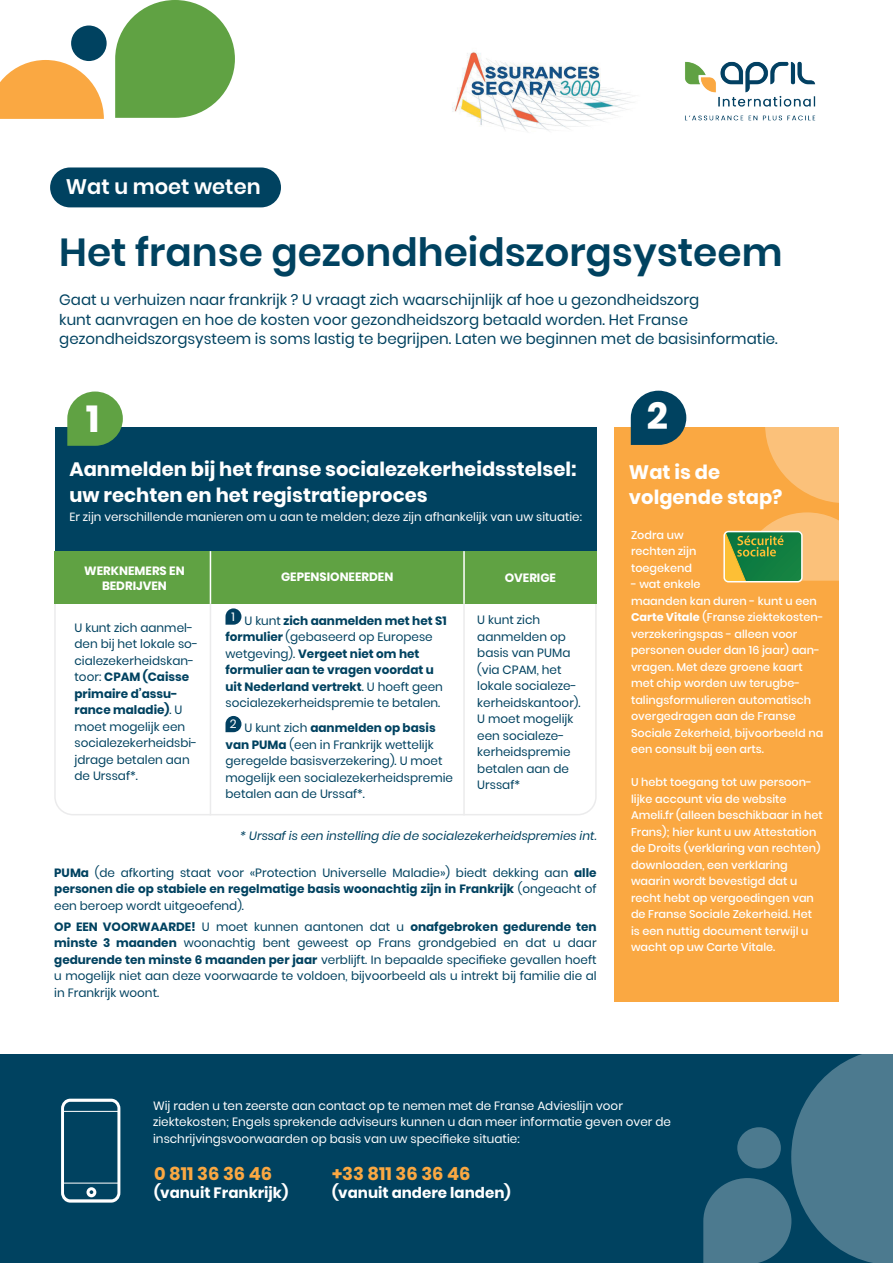
<style>
.page{position:relative;width:893px;height:1263px;background:#fff}
.page>*{position:absolute;margin:0;border:0;box-sizing:border-box;transform-origin:0 0}
.t1{font:600 39px "Poppins";color:#004260}
.t2{font:700 37.5px "Poppins";color:#fff}
.t3{font:600 21px "Poppins";color:#fff}
.t4{font:700 19.5px/25.5px "Poppins";color:#fff}
.t5{font:700 18px "Poppins";color:#faa842}
.t6{font:15px/19.5px "Poppins";color:#004260}
.t7{font:700 15px "Poppins";color:#fff}
.t8{font:12px/16.5px "Poppins";color:#004260}
.t9{font:12px/16.5px "Poppins";color:#fff}
.t10{font:700 12px/16.5px "Poppins";color:#004260}
.t11{font:italic 12px "Poppins";color:#004260}
.t12{font:700 12px "Poppins";color:#fff}
.t13{font:11.85px "Poppins";color:#fff}
.t14{font:500 11.25px/16.5px "Poppins";color:#fff}
.s1{font-weight:700}
.s2{font-weight:400}
</style>
<div class="page">
<div style="left:615px;top:427px;width:224px;height:574px;background:#faa842"></div>
<div style="left:0;top:1054px;width:893px;height:209px;background:#004260"></div>
<div style="left:55px;top:427px;width:542px;height:136px;background:#004260"></div>
<div style="left:54px;top:588px;width:543px;height:227px;border:2px solid #ebebec;border-radius:18px"></div>
<div style="left:54px;top:551px;width:543px;height:53px;background:#60a243"></div>
<div style="left:225px;top:608px;width:16px;height:17px;background:#024061;border-radius:8px"></div>
<div style="left:225px;top:716px;width:16px;height:16px;background:#024061;border-radius:8px"></div>
<img style="left:685px;top:61px;width:131px;height:60px">
<div style="left:50px;top:167px;width:231px;height:40px;background:#004260;border-radius:20px"></div>
<svg style="left:115px;top:0;width:120px;height:118px"></svg>
<svg style="left:0;top:60px;width:104px;height:59px"></svg>
<svg style="left:67px;top:391px;width:56px;height:55px"></svg>
<svg style="left:631px;top:391px;width:55px;height:54px;background:#265a6e"></svg>
<svg style="left:61px;top:1099px;width:59px;height:103px"></svg>
<img style="left:452px;top:52px;width:182px;height:80px">
<svg style="left:703px;top:1054px;width:190px;height:209px"></svg>
<div style="left:71px;top:26px;width:36px;height:35px;background:#004260;border-radius:50%"></div>
<hr style="left:210px;top:551px;width:1px;height:53px;background:#fff">
<hr style="left:210px;top:604px;width:1px;height:211px;background:#ebebec">
<hr style="left:463px;top:551px;width:2px;height:53px;background:#fff">
<hr style="left:463px;top:604px;width:2px;height:211px;background:#ebebec">
<svg style="left:765px;top:427px;width:74px;height:76px"></svg>
<svg style="left:726px;top:512px;width:113px;height:69px;background:#a7a556"></svg>
<div style="left:723px;top:531px;width:80px;height:51px;border:2px solid #fff;border-radius:4px"></div>
<h3 class="t3" style="left:66px;top:174px;width:196px">Wat u moet weten</h3>
<h1 class="t1" style="left:59px;top:230px;width:725px">Het franse gezondheidszorgsysteem</h1>
<p class="t6" style="left:59px;top:290px;width:720px">Gaat u verhuizen naar frankrijk ? U vraagt zich waarschijnlijk af hoe u gezondheidszorg<br>kunt aanvragen en hoe de kosten voor gezondheidszorg betaald worden. Het Franse gezondheidszorgsysteem is soms lastig te begrijpen. Laten we beginnen met de basisinformatie.</p>
<h2 class="t2" style="left:86px;top:397px;width:15px">1</h2>
<h2 class="t2" style="left:647px;top:394px;width:23px">2</h2>
<h3 class="t4" style="left:69px;top:457px;width:509px">Aanmelden bij het franse socialezekerheidsstelsel: uw rechten en het registratieproces</h3>
<p class="t13" style="left:69px;top:510px;width:514px">Er zijn verschillende manieren om u aan te melden; deze zijn afhankelijk van uw situatie:</p>
<p class="t12" style="left:84px;top:564px;width:102px">WERKNEMERS EN</p>
<p class="t12" style="left:102px;top:579px;width:66px">BEDRIJVEN</p>
<p class="t8" style="left:74px;top:619px;width:125px">U kunt zich aanmel&shy;den bij het lokale so&shy;cialezekerheidskan&shy;toor: <span class="s1">CPAM (Caisse primaire d’assu&shy;rance maladie)</span>. U moet mogelijk een socialezekerheidsbi&shy;jdrage betalen aan de Urssaf*.</p>
<p class="t12" style="left:281px;top:570px;width:114px">GEPENSIONEERDEN</p>
<p class="t12" style="left:505px;top:570px;width:53px">OVERIGE</p>
<p class="t9" style="left:231px;top:608px;width:5px">1</p>
<p class="t10" style="left:225px;top:612px;width:223px;text-indent:19px"><span class="s2">U kunt</span> zich aanmelden met het S1 formulier <span class="s2">(gebaseerd op Europese wetgeving).</span> Vergeet niet om het formulier aan te vragen voordat u uit Nederland vertrekt<span class="s2">. U hoeft geen socialezekerheidspremie te betalen.</span></p>
<p class="t8" style="left:225px;top:720px;width:229px;text-indent:19px">U kunt zich <span class="s1">aanmelden op basis van PUMa</span> (een in Frankrijk wettelijk geregelde basisverzekering). U moet mogelijk een socialezekerheidspremie betalen aan de Urssaf*.</p>
<p class="t9" style="left:230px;top:716px;width:8px">2</p>
<p class="t8" style="left:477px;top:612px;width:105px">U kunt zich aanmelden op basis van PUMa (via CPAM, het lokale socialeze&shy;kerheidskantoor).<br>U moet mogelijk een socialeze&shy;kerheidspremie betalen aan de<br>Urssaf*</p>
<p class="t11" style="left:240px;top:828px;width:358px">* Urssaf is een instelling die de socialezekerheidspremies int.</p>
<p class="t8" style="left:54px;top:864px;width:544px;text-align:justify"><span class="s1">PUMa</span> (de afkorting staat voor «Protection Universelle Maladie») biedt dekking aan <span class="s1">alle personen die op stabiele en regelmatige basis woonachtig zijn in Frankrijk</span> (ongeacht of een beroep wordt uitgeoefend).</p>
<p class="t8" style="left:54px;top:918px;width:544px;text-align:justify"><span class="s1">OP EEN VOORWAARDE!</span> U moet kunnen aantonen dat u <span class="s1">onafgebroken gedurende ten minste 3 maanden</span> woonachtig bent geweest op Frans grondgebied en dat u daar <span class="s1">gedurende ten minste 6 maanden per jaar</span> verblijft. In bepaalde specifieke gevallen hoeft u mogelijk niet aan deze voorwaarde te voldoen, bijvoorbeeld als u intrekt bij familie die al in Frankrijk woont.</p>
<h3 class="t4" style="left:629px;top:459px;width:155px">Wat is de volgende stap?</h3>
<p class="t14" style="left:631px;top:526px;width:67px">Zodra uw rechten zijn toegekend</p>
<p class="t14" style="left:631px;top:576px;width:194px">- wat enkele<br>maanden kan duren - kunt u een<br><span class="s1">Carte Vitale</span> (Franse ziektekosten&shy;verzekeringspas - alleen voor personen ouder dan 16 jaar) aan&shy;vragen. Met deze groene kaart met chip worden uw terugbe&shy;talingsformulieren automatisch overgedragen aan de Franse<br>Sociale Zekerheid, bijvoorbeeld na een consult bij een arts.</p>
<p class="t14" style="left:631px;top:774px;width:193px">U hebt toegang tot uw persoon&shy;lijke account via de website<br>Ameli.fr (alleen beschikbaar in het<br>Frans); hier kunt u uw Attestation de Droits (verklaring van rechten) downloaden, een verklaring waarin wordt bevestigd dat u recht hebt op vergoedingen van de Franse Sociale Zekerheid. Het is een nuttig document terwijl u wacht op uw Carte Vitale.</p>
<p class="t9" style="left:153px;top:1097px;width:519px">Wij raden u ten zeerste aan contact op te nemen met de Franse Advieslijn voor ziektekosten; Engels sprekende adviseurs kunnen u dan meer informatie geven over de inschrijvingsvoorwaarden op basis van uw specifieke situatie:</p>
<h3 class="t5" style="left:154px;top:1163px;width:120px">0 811 36 36 46</h3>
<p class="t7" style="left:154px;top:1184px;width:136px">(vanuit Frankrijk)</p>
<h3 class="t5" style="left:332px;top:1163px;width:140px">+33 811 36 36 46</h3>
<p class="t7" style="left:332px;top:1184px;width:180px">(vanuit andere landen)</p>
</div>
